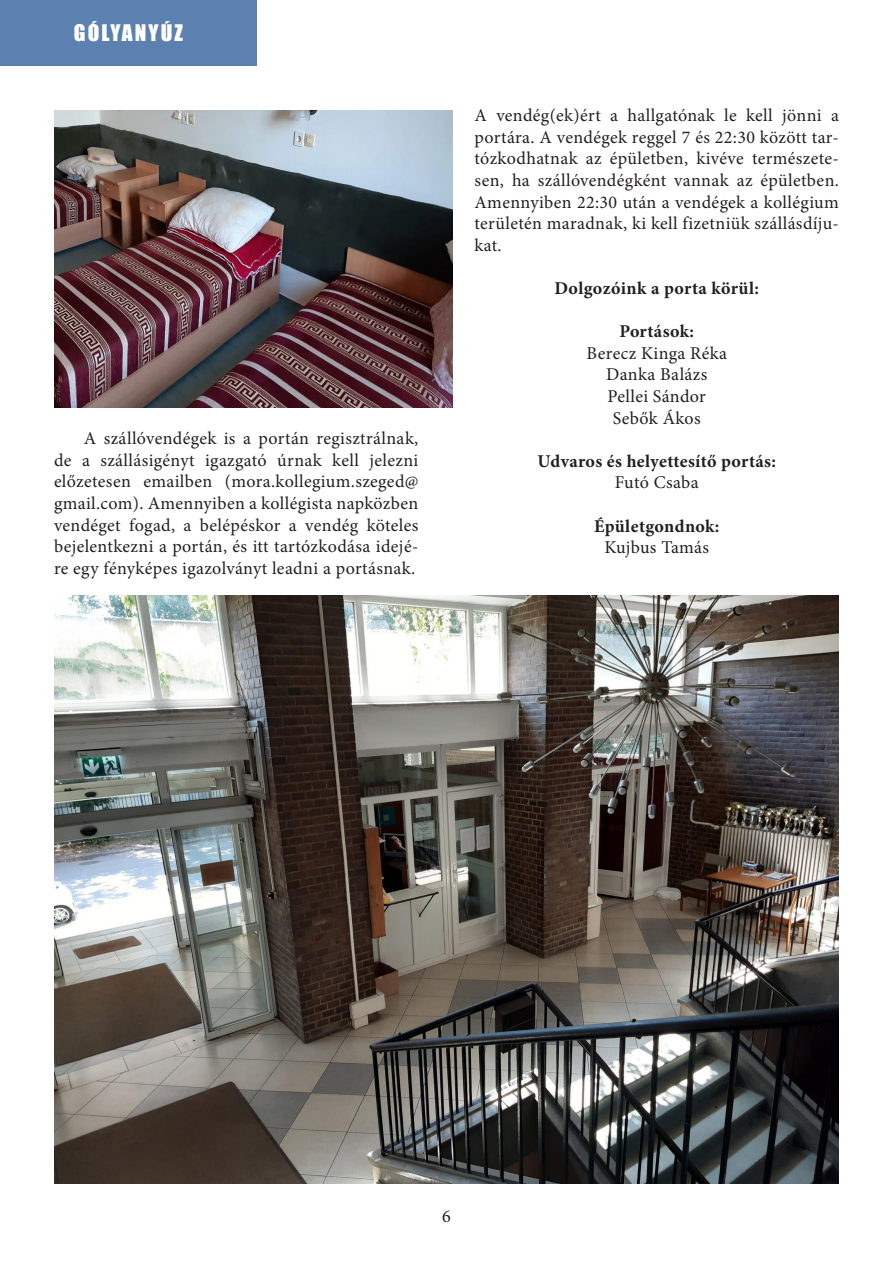
<style>
.page{position:relative;width:893px;height:1263px;background:#fff}
.page>*{position:absolute;margin:0;border:0;box-sizing:border-box;transform-origin:0 0}
.t1{font:21px "Impact";letter-spacing:.1em;color:#fff}
.t2{font:18px/21.6px "Minion Pro";letter-spacing:.02em;color:#231f20;text-align:justify}
.t3{font:700 18px "Minion Pro";letter-spacing:.02em;color:#231f20}
</style>
<div class="page">
<div style="left:0;top:0;width:257px;height:65px;background:#5c81b1"></div>
<img style="left:54px;top:111px;width:399px;height:297px">
<img style="left:54px;top:595px;width:785px;height:589px">
<p class="t1" style="left:74px;top:16px;width:111px">GÓLYANYÚZ</p>
<p class="t2" style="left:54px;top:428px;width:366px;text-indent:30px">A szállóvendégek is a portán regisztrálnak, de a szállásigényt igazgató úrnak kell jelezni előzetesen emailben (mora.kollegium.szeged@ gmail.com). Amennyiben a kollégista napközben vendéget fogad, a belépéskor a vendég köteles bejelentkezni a portán, és itt tartózkodása idejé&shy;re egy fényképes igazolványt leadni a portásnak.</p>
<p class="t2" style="left:475px;top:105px;width:366px">A vendég(ek)ért a hallgatónak le kell jönni a portára. A vendégek reggel 7 és 22:30 között tar&shy;tózkodhatnak az épületben, kivéve természete&shy;sen, ha szállóvendégként vannak az épületben.<br>Amennyiben 22:30 után a vendégek a kollégium területén maradnak, ki kell fizetniük szállásdíju&shy;kat.</p>
<p class="t3" style="left:554px;top:276px;width:206px">Dolgozóink a porta körül:</p>
<p class="t3" style="left:619px;top:319px;width:76px">Portások:</p>
<p class="t2" style="left:587px;top:342px;width:142px">Berecz Kinga Réka</p>
<p class="t2" style="left:606px;top:364px;width:103px">Danka Balázs</p>
<p class="t2" style="left:608px;top:385px;width:100px">Pellei Sándor</p>
<p class="t2" style="left:613px;top:407px;width:90px">Sebők Ákos</p>
<p class="t3" style="left:537px;top:448px;width:240px">Udvaros és helyettesítő portás:</p>
<p class="t2" style="left:615px;top:472px;width:85px">Futó Csaba</p>
<p class="t3" style="left:594px;top:513px;width:127px">Épületgondnok:</p>
<p class="t2" style="left:604px;top:537px;width:106px">Kujbus Tamás</p>
<p class="t2" style="left:442px;top:1205px;width:10px">6</p>
</div>
